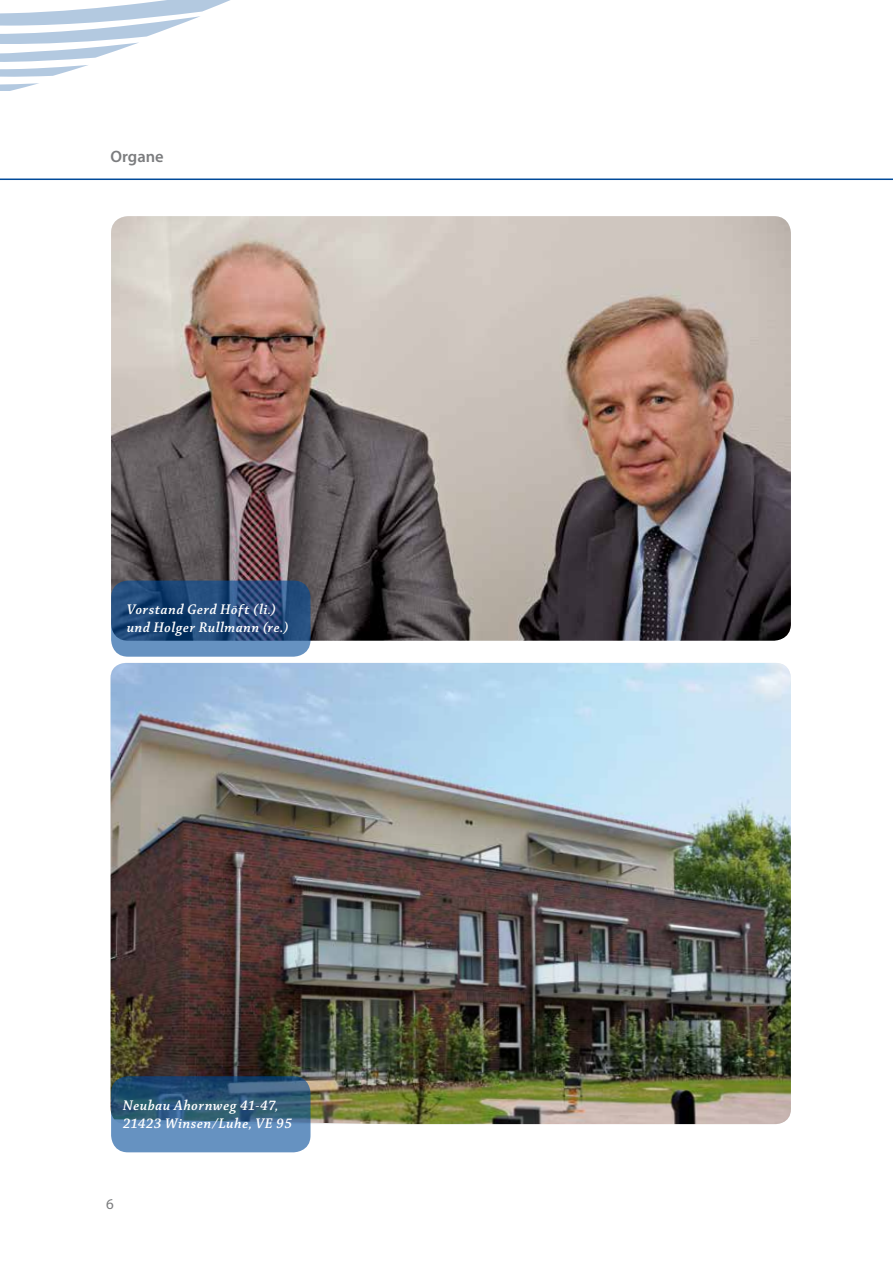
<style>
.page{position:relative;width:893px;height:1263px;background:#fff}
.page>*{position:absolute;margin:0;border:0;box-sizing:border-box;transform-origin:0 0}
.t1{font:600 16.5px "Myriad Pro";color:#7b7c7e}
.t2{font:15px/18px "Chaparral Pro Semibold It Disp";letter-spacing:.055em;color:#fff}
.t3{font:15px "Myriad Pro";color:#7b7c7e}
</style>
<div class="page">
<hr style="left:0;top:179px;width:893px;height:1px;background:#004a99">
<svg style="left:0;top:0;width:230px;height:91px"></svg>
<img style="left:111px;top:216px;width:680px;height:425px">
<img style="left:111px;top:663px;width:680px;height:461px">
<svg style="left:111px;top:1076px;width:199px;height:76px;background:#436e94"></svg>
<svg style="left:111px;top:581px;width:199px;height:76px;background:#305888"></svg>
<p class="t1" style="left:111px;top:146px;width:55px">Organe</p>
<p class="t2" style="left:127px;top:601px;width:163px">Vorstand Gerd Höft (li.) und Holger Rullmann (re.)</p>
<p class="t2" style="left:123px;top:1097px;width:171px">Neubau Ahornweg 41-47,<br>21423 Winsen/Luhe, VE 95</p>
<p class="t3" style="left:106px;top:1194px;width:9px">6</p>
</div>
